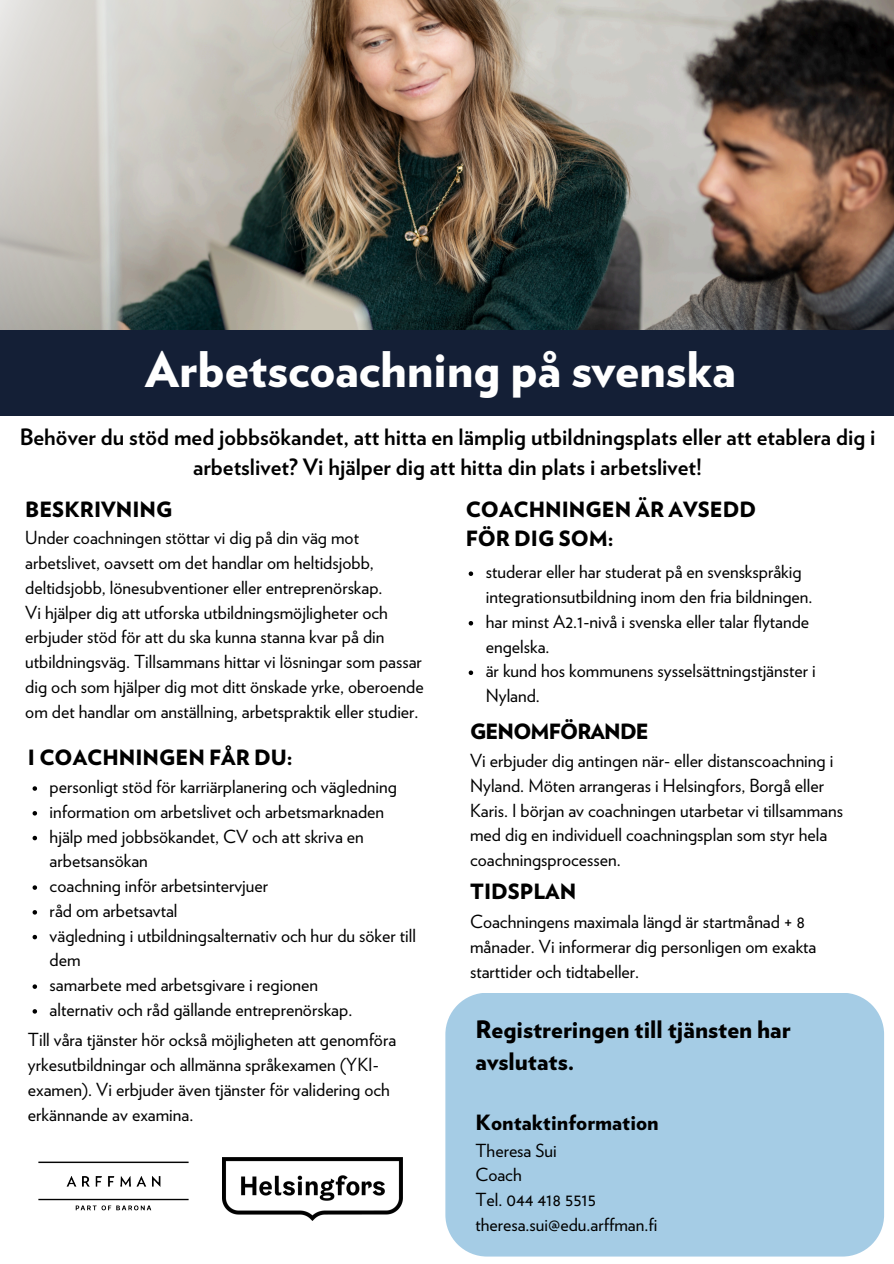
<style>
.page{position:relative;width:894px;height:1264px;background:#fff}
.page>*{position:absolute;margin:0;border:0;box-sizing:border-box;transform-origin:0 0}
.t1{font:900 48.9px "Verlag";color:#fff}
.t2{font:900 24px/32.7px "Verlag";color:#000}
.t3{font:700 22.5px/30.3px "Verlag";color:#000;text-align:center}
.t4{font:900 21px/29.2px "Verlag";color:#000}
.t5{font:900 21px "Verlag";letter-spacing:-.04em;color:#000}
.t6{font:18px/24.8px "Verlag";color:#000}
</style>
<div class="page">
<img style="left:365px;top:0;width:528px;height:330px">
<svg style="left:0;top:0;width:365px;height:416px;background:#aba79d"></svg>
<div style="left:0;top:330px;width:893px;height:85px;background:#141f36"></div>
<div style="left:445px;top:993px;width:438px;height:263px;background:#a5cce5"></div>
<svg style="left:468px;top:571px;width:5px;height:5px"></svg>
<svg style="left:468px;top:621px;width:5px;height:4px"></svg>
<svg style="left:468px;top:670px;width:5px;height:5px"></svg>
<svg style="left:33px;top:786px;width:4px;height:4px"></svg>
<svg style="left:33px;top:811px;width:4px;height:4px"></svg>
<svg style="left:33px;top:835px;width:4px;height:5px"></svg>
<svg style="left:33px;top:885px;width:4px;height:4px"></svg>
<svg style="left:33px;top:910px;width:4px;height:4px"></svg>
<svg style="left:33px;top:934px;width:4px;height:5px"></svg>
<svg style="left:33px;top:984px;width:4px;height:4px"></svg>
<svg style="left:33px;top:1009px;width:4px;height:4px"></svg>
<img style="left:38px;top:1161px;width:151px;height:50px">
<img style="left:222px;top:1157px;width:180px;height:63px">
<p class="t1" style="left:145px;top:348px;width:592px">Arbetscoachning på svenska</p>
<p class="t3" style="left:20px;top:423px;width:856px">Behöver du stöd med jobbsökandet, att hitta en lämplig utbildningsplats eller att etablera dig i arbetslivet? Vi hjälper dig att hitta din plats i arbetslivet!</p>
<h1 class="t4" style="left:25px;top:496px;width:149px">BESKRIVNING</h1>
<h3 class="t6" style="left:25px;top:526px;width:359px">Under coachningen stöttar vi dig på din väg mot arbetslivet, oavsett om det handlar om heltidsjobb, deltidsjobb, lönesubventioner eller entreprenörskap.</h3>
<h4 class="t6" style="left:25px;top:600px;width:400px">Vi hjälper dig att utforska utbildningsmöjligheter och erbjuder stöd för att du ska kunna stanna kvar på din utbildningsväg. Tillsammans hittar vi lösningar som passar dig och som hjälper dig mot ditt önskade yrke, oberoende om det handlar om anställning, arbetspraktik eller studier.</h4>
<p class="t4" style="left:465px;top:496px;width:292px">COACHNINGEN ÄR AVSEDD<br>FÖR DIG SOM:</p>
<p class="t6" style="left:485px;top:560px;width:328px">studerar eller har studerat på en svenskspråkig integrationsutbildning inom den fria bildningen.</p>
<p class="t6" style="left:485px;top:610px;width:325px">har minst A2.1-nivå i svenska eller talar flytande engelska.</p>
<p class="t6" style="left:485px;top:659px;width:331px">är kund hos kommunens sysselsättningstjänster i<br>Nyland.</p>
<p class="t5" style="left:470px;top:722px;width:180px">GENOMFÖRANDE</p>
<p class="t6" style="left:470px;top:749px;width:374px">Vi erbjuder dig antingen när- eller distanscoachning i Nyland. Möten arrangeras i Helsingfors, Borgå eller Karis. I början av coachningen utarbetar vi tillsammans med dig en individuell coachningsplan som styr hela coachningsprocessen.</p>
<p class="t4" style="left:28px;top:744px;width:266px">I COACHNINGEN FÅR DU:</p>
<p class="t6" style="left:50px;top:775px;width:349px">personligt stöd för karriärplanering och vägledning</p>
<h4 class="t6" style="left:50px;top:800px;width:336px">information om arbetslivet och arbetsmarknaden</h4>
<p class="t6" style="left:50px;top:824px;width:315px">hjälp med jobbsökandet, CV och att skriva en arbetsansökan</p>
<p class="t6" style="left:50px;top:874px;width:220px">coachning inför arbetsintervjuer</p>
<p class="t6" style="left:50px;top:899px;width:129px">råd om arbetsavtal</p>
<h4 class="t6" style="left:50px;top:923px;width:368px">vägledning i utbildningsalternativ och hur du söker till dem</h4>
<p class="t6" style="left:50px;top:973px;width:270px">samarbete med arbetsgivare i regionen</p>
<h4 class="t6" style="left:50px;top:998px;width:304px">alternativ och råd gällande entreprenörskap.</h4>
<p class="t4" style="left:470px;top:878px;width:108px">TIDSPLAN</p>
<p class="t6" style="left:470px;top:910px;width:348px">Coachningens maximala längd är startmånad + 8 månader. Vi informerar dig personligen om exakta starttider och tidtabeller.</p>
<h5 class="t2" style="left:475px;top:1014px;width:316px">Registreringen till tjänsten har avslutats.</h5>
<h2 class="t6" style="left:28px;top:1028px;width:370px">Till våra tjänster hör också möjligheten att genomföra yrkesutbildningar och allmänna språkexamen (YKI&shy;examen). Vi erbjuder även tjänster för validering och erkännande av examina.</h2>
<h4 class="t4" style="left:475px;top:1109px;width:184px">Kontaktinformation</h4>
<p class="t6" style="left:475px;top:1138px;width:83px">Theresa Sui</p>
<p class="t6" style="left:475px;top:1163px;width:48px">Coach</p>
<p class="t6" style="left:475px;top:1188px;width:122px">Tel. 044 418 5515</p>
<p class="t6" style="left:475px;top:1212px;width:183px">theresa.sui@edu.arffman.fi</p>
</div>
